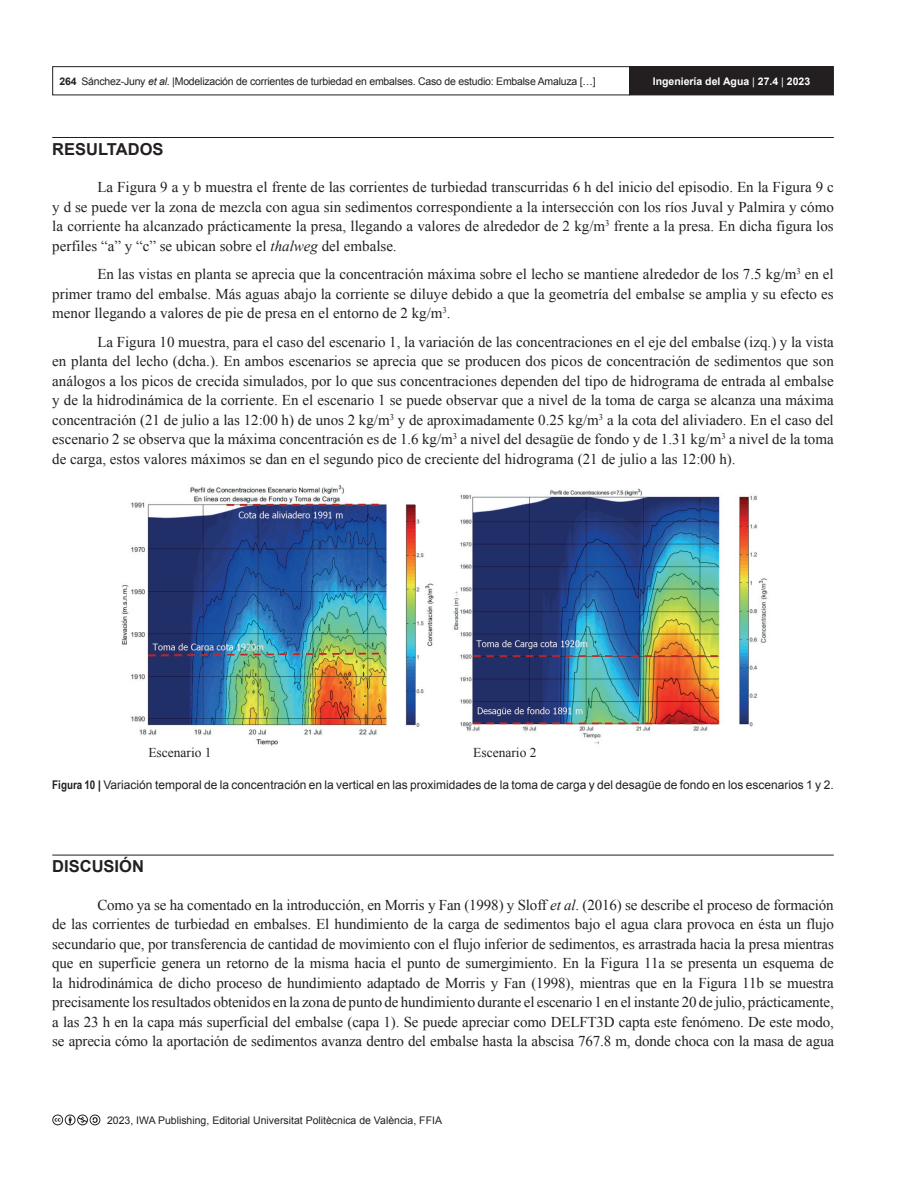
<style>
.page{position:relative;width:918px;height:1188px;background:#fff}
.page>*{position:absolute;margin:0;border:0;box-sizing:border-box;transform-origin:0 0}
.AI_TITULO_APDO{font:700 16.5px "Arial";color:#231f20}
.AI_TEXTO_esp{font:15px/19.5px "Times New Roman";color:#231f20;text-align:justify}
.AI_TEXTO_esp-2{font:13.5px "Times New Roman";color:#231f20}
.AI_PIE_DE_FIGURA{font:12px "Arial";color:#231f20}
.t1{font:10.5px "Arial";letter-spacing:-.02em;color:#231f20}
.t2{font:10.5px "Arial";color:#231f20}
.t3{font:700 10.5px "Arial";color:#fff}
.s1{font-weight:700}
.s2{font-style:italic}
.s3{font-weight:400}
.s4{font-family:"Arial Narrow";font-weight:700}
</style>
<div class="page">
<div style="left:52px;top:66px;width:578px;height:29px;border:1px solid #231f20"></div>
<div style="left:630px;top:67px;width:203px;height:28px;background:#231f20"></div>
<div style="left:629px;top:66px;width:205px;height:29px;border:1px solid #231f20"></div>
<svg style="left:52px;top:1115px;width:48px;height:10px"></svg>
<hr style="left:52px;top:137px;width:782px;height:1px;background:#231f20">
<hr style="left:52px;top:855px;width:782px;height:1px;background:#231f20">
<img style="left:121px;top:485px;width:313px;height:261px">
<img style="left:453px;top:488px;width:315px;height:256px">
<p class="t1" style="left:59px;top:74px;width:538px"><span class="s1">264</span> Sánchez-Juny <span class="s2">et al</span>. |Modelización de corrientes de turbiedad en embalses. Caso de estudio: Embalse Amaluza […]</p>
<p class="t3" style="left:653px;top:74px;width:159px">Ingeniería del Agua <span class="s3">|</span> 27.4 <span class="s3">|</span> 2023</p>
<p class="AI_TITULO_APDO" style="left:52px;top:138px;width:113px">RESULTADOS</p>
<p class="AI_TEXTO_esp" style="left:52px;top:177px;width:783px;text-indent:45px">La Figura 9 a y b muestra el frente de las corrientes de turbiedad transcurridas 6 h del inicio del episodio. En la Figura 9 c y d se puede ver la zona de mezcla con agua sin sedimentos correspondiente a la intersección con los ríos Juval y Palmira y cómo la corriente ha alcanzado prácticamente la presa, llegando a valores de alrededor de 2 kg/m<sup>3</sup> frente a la presa. En dicha figura los perfiles “a” y “c” se ubican sobre el <span class="s2">thalweg</span> del embalse.</p>
<p class="AI_TEXTO_esp" style="left:52px;top:264px;width:783px;text-indent:45px">En las vistas en planta se aprecia que la concentración máxima sobre el lecho se mantiene alrededor de los 7.5 kg/m<sup>3</sup> en el primer tramo del embalse. Más aguas abajo la corriente se diluye debido a que la geometría del embalse se amplia y su efecto es menor llegando a valores de pie de presa en el entorno de 2 kg/m<sup>3</sup>.</p>
<p class="AI_TEXTO_esp" style="left:52px;top:332px;width:783px;text-indent:45px">La Figura 10 muestra, para el caso del escenario 1, la variación de las concentraciones en el eje del embalse (izq.) y la vista en planta del lecho (dcha.). En ambos escenarios se aprecia que se producen dos picos de concentración de sedimentos que son análogos a los picos de crecida simulados, por lo que sus concentraciones dependen del tipo de hidrograma de entrada al embalse y de la hidrodinámica de la corriente. En el escenario 1 se puede observar que a nivel de la toma de carga se alcanza una máxima concentración (21 de julio a las 12:00 h) de unos 2 kg/m<sup>3</sup> y de aproximadamente 0.25 kg/m<sup>3</sup> a la cota del aliviadero. En el caso del escenario 2 se observa que la máxima concentración es de 1.6 kg/m<sup>3</sup> a nivel del desagüe de fondo y de 1.31 kg/m<sup>3</sup> a nivel de la toma de carga, estos valores máximos se dan en el segundo pico de creciente del hidrograma (21 de julio a las 12:00 h).</p>
<p class="AI_TEXTO_esp-2" style="left:148px;top:743px;width:65px">Escenario 1</p>
<p class="AI_TEXTO_esp-2" style="left:473px;top:743px;width:65px">Escenario 2</p>
<p class="AI_PIE_DE_FIGURA" style="left:52px;top:777px;width:783px"><span class="s4">Figura 10</span> <span class="s1">|</span> Variación temporal de la concentración en la vertical en las proximidades de la toma de carga y del desagüe de fondo en los escenarios 1 y 2.</p>
<p class="AI_TITULO_APDO" style="left:52px;top:856px;width:93px">DISCUSIÓN</p>
<p class="AI_TEXTO_esp" style="left:52px;top:895px;width:783px;text-indent:45px">Como ya se ha comentado en la introducción, en Morris y Fan (1998) y Sloff <span class="s2">et al</span>. (2016) se describe el proceso de formación de las corrientes de turbiedad en embalses. El hundimiento de la carga de sedimentos bajo el agua clara provoca en ésta un flujo secundario que, por transferencia de cantidad de movimiento con el flujo inferior de sedimentos, es arrastrada hacia la presa mientras que en superficie genera un retorno de la misma hacia el punto de sumergimiento. En la Figura 11a se presenta un esquema de la hidrodinámica de dicho proceso de hundimiento adaptado de Morris y Fan (1998), mientras que en la Figura 11b se muestra precisamente los resultados obtenidos en la zona de punto de hundimiento durante el escenario 1 en el instante 20 de julio, prácticamente, a las 23 h en la capa más superficial del embalse (capa 1). Se puede apreciar como DELFT3D capta este fenómeno. De este modo, se aprecia cómo la aportación de sedimentos avanza dentro del embalse hasta la abscisa 767.8 m, donde choca con la masa de agua</p>
<p class="t2" style="left:107px;top:1113px;width:336px">2023, IWA Publishing, Editorial Universitat Politècnica de València, FFIA</p>
</div>
